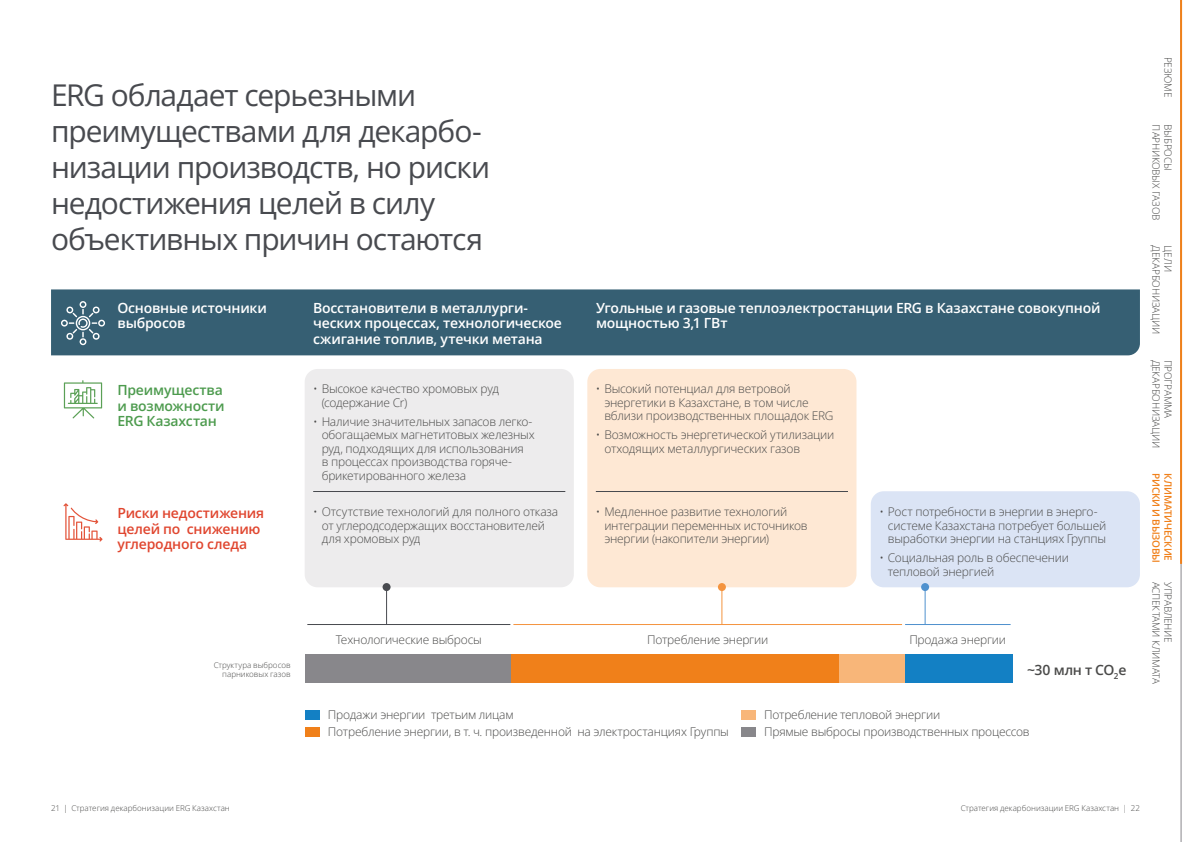
<style>
.page{position:relative;width:1191px;height:842px;background:#fff}
.page>*{position:absolute;margin:0;border:0;box-sizing:border-box;transform-origin:0 0}
.t1{font:30px/36px "Open Sans";letter-spacing:-.035em;color:#484a4f}
.t2{font:600 14px/15.5px "Open Sans";letter-spacing:-.015em;color:#fff}
.t3{font:600 14px/15.5px "Open Sans";letter-spacing:-.015em;color:#e0462f}
.t4{font:600 14px/15.5px "Open Sans";letter-spacing:-.015em;color:#4d9b4e;text-align:justify}
.t5{font:600 14px "Open Sans";letter-spacing:-.015em;color:#4a4a49}
.t6{font:300 12px/13.5px "Open Sans";letter-spacing:-.02em;color:#4a4a49}
.t7{font:300 10px "Open Sans";letter-spacing:-.025em;color:#4a4a49}
.t8{font:600 10px "Open Sans";letter-spacing:-.02em;color:#f0801a}
.t9{font:300 8px/9.6px "Open Sans";color:#4a4a49;text-align:right}
</style>
<div class="page">
<hr style="left:1180px;top:0;width:1px;height:842px;background:#88878b">
<hr style="left:1180px;top:0;width:2px;height:564px;background:#f0801a">
<div style="left:51px;top:289px;width:1089px;height:66px;background:#365f73"></div>
<svg style="left:61px;top:301px;width:44px;height:44px;background:#5a7b8c"></svg>
<div style="left:305px;top:369px;width:269px;height:218px;background:#edeced;border-radius:13px"></div>
<svg style="left:64px;top:380px;width:38px;height:38px"></svg>
<svg style="left:63px;top:503px;width:39px;height:39px"></svg>
<div style="left:870px;top:491px;width:270px;height:96px;background:#dbe4f5;border-radius:13px"></div>
<div style="left:587px;top:369px;width:269px;height:218px;background:#fee8d4;border-radius:13px"></div>
<hr style="left:386px;top:587px;width:1px;height:37px;background:#484a4f">
<div style="left:382px;top:583px;width:8px;height:8px;background:#484a4f;border-radius:50%"></div>
<hr style="left:924px;top:587px;width:1px;height:37px;background:#4f91ce">
<div style="left:921px;top:583px;width:8px;height:8px;background:#4f91ce;border-radius:50%"></div>
<hr style="left:721px;top:587px;width:1px;height:37px;background:#f4943f">
<div style="left:718px;top:583px;width:8px;height:8px;background:#f4943f;border-radius:50%"></div>
<div style="left:905px;top:654px;width:108px;height:29px;background:#1380c4"></div>
<hr style="left:905px;top:624px;width:105px;height:1px;background:#4f91ce">
<div style="left:510px;top:654px;width:329px;height:29px;background:#f0801a"></div>
<div style="left:839px;top:654px;width:65px;height:29px;background:#f8b679"></div>
<hr style="left:513px;top:624px;width:389px;height:1px;background:#f4943f">
<div style="left:305px;top:654px;width:205px;height:29px;background:#88878b"></div>
<hr style="left:307px;top:624px;width:203px;height:1px;background:#484a4f">
<div style="left:305px;top:710px;width:14px;height:9px;background:#1380c4"></div>
<div style="left:741px;top:710px;width:14px;height:9px;background:#f8b679"></div>
<div style="left:741px;top:727px;width:14px;height:10px;background:#88878b"></div>
<div style="left:305px;top:727px;width:14px;height:10px;background:#f0801a"></div>
<hr style="left:313px;top:491px;width:252px;height:1px;background:#484a4f">
<hr style="left:596px;top:491px;width:252px;height:1px;background:#484a4f">
<h1 class="t1" style="left:51px;top:77px;width:440px">ERG обладает серьезными преимуществами для декарбо&shy;низации производств, но риски недостижения целей в силу объективных причин остаются</h1>
<p class="t2" style="left:117px;top:300px;width:151px">Основные источники выбросов</p>
<p class="t2" style="left:313px;top:300px;width:250px">Восстановители в металлурги&shy;ческих процессах, технологическое сжигание топлив, утечки метана</p>
<p class="t2" style="left:596px;top:300px;width:506px">Угольные и газовые теплоэлектростанции ERG в Казахстане совокупной мощностью 3,1 ГВт</p>
<p class="t6" style="left:604px;top:382px;width:231px;text-indent:-9px">• Высокий потенциал для ветровой энергетики в Казахстане, в том числе вблизи производственных площадок ERG</p>
<p class="t6" style="left:604px;top:428px;width:231px;text-indent:-9px">• Возможность энергетической утилизации отходящих металлургических газов</p>
<p class="t6" style="left:322px;top:382px;width:179px;text-indent:-9px">• Высокое качество хромовых руд (содержание Cr)</p>
<p class="t6" style="left:322px;top:414px;width:214px;text-indent:-9px">• Наличие значительных запасов легко&shy;обогащаемых магнетитовых железных руд, подходящих для использования<br>в процессах производства горяче&shy;брикетированного железа</p>
<p class="t6" style="left:322px;top:505px;width:238px;text-indent:-9px">• Отсутствие технологий для полного отказа от углеродсодержащих восстановителей для хромовых руд</p>
<p class="t4" style="left:117px;top:382px;width:109px">Преимущества и возможности ERG Казахстан</p>
<p class="t3" style="left:117px;top:505px;width:148px">Риски недостижения целей по снижению углеродного следа</p>
<p class="t6" style="left:888px;top:505px;width:220px;text-indent:-9px">• Рост потребности в энергии в энерго&shy;системе Казахстана потребует большей выработки энергии на станциях Группы</p>
<p class="t6" style="left:888px;top:551px;width:182px;text-indent:-9px">• Социальная роль в обеспечении тепловой энергией</p>
<p class="t6" style="left:604px;top:505px;width:205px;text-indent:-9px">• Медленное развитие технологий интеграции переменных источников энергии (накопители энергии)</p>
<p class="t9" style="left:214px;top:660px;width:78px">Структура выбросов парниковых газов</p>
<p class="t6" style="left:336px;top:632px;width:148px">Технологические выбросы</p>
<p class="t6" style="left:647px;top:632px;width:123px">Потребление энергии</p>
<p class="t6" style="left:909px;top:632px;width:98px">Продажа энергии</p>
<p class="t5" style="left:1027px;top:660px;width:101px">~30 млн т CO<sub>2</sub>e</p>
<p class="t6" style="left:328px;top:707px;width:187px">Продажи энергии третьим лицам</p>
<p class="t6" style="left:764px;top:707px;width:178px">Потребление тепловой энергии</p>
<p class="t6" style="left:328px;top:725px;width:402px">Потребление энергии, в т. ч. произведенной на электростанциях Группы</p>
<p class="t6" style="left:764px;top:725px;width:267px">Прямые выбросы производственных процессов</p>
<p class="t7" style="left:1175px;top:57px;width:42px;rotate:90deg">РЕЗЮМЕ</p>
<p class="t7" style="left:1163px;top:124px;width:97px;rotate:90deg">ПАРНИКОВЫХ ГАЗОВ</p>
<p class="t7" style="left:1175px;top:124px;width:48px;rotate:90deg">ВЫБРОСЫ</p>
<p class="t7" style="left:1163px;top:245px;width:90px;rotate:90deg">ДЕКАРБОНИЗАЦИИ</p>
<p class="t7" style="left:1175px;top:245px;width:28px;rotate:90deg">ЦЕЛИ</p>
<p class="t7" style="left:1163px;top:359px;width:90px;rotate:90deg">ДЕКАРБОНИЗАЦИИ</p>
<p class="t7" style="left:1175px;top:359px;width:60px;rotate:90deg">ПРОГРАММА</p>
<p class="t8" style="left:1163px;top:473px;width:91px;rotate:90deg">РИСКИ И ВЫЗОВЫ</p>
<p class="t8" style="left:1175px;top:473px;width:89px;rotate:90deg">КЛИМАТИЧЕСКИЕ</p>
<p class="t7" style="left:1163px;top:582px;width:104px;rotate:90deg">АСПЕКТАМИ КЛИМАТА</p>
<p class="t7" style="left:1175px;top:582px;width:63px;rotate:90deg">УПРАВЛЕНИЕ</p>
<p class="t9" style="left:51px;top:803px;width:180px">21 | Стратегия декарбонизации ERG Казахстан</p>
<p class="t9" style="left:960px;top:803px;width:181px">Стратегия декарбонизации ERG Казахстан | 22</p>
</div>
